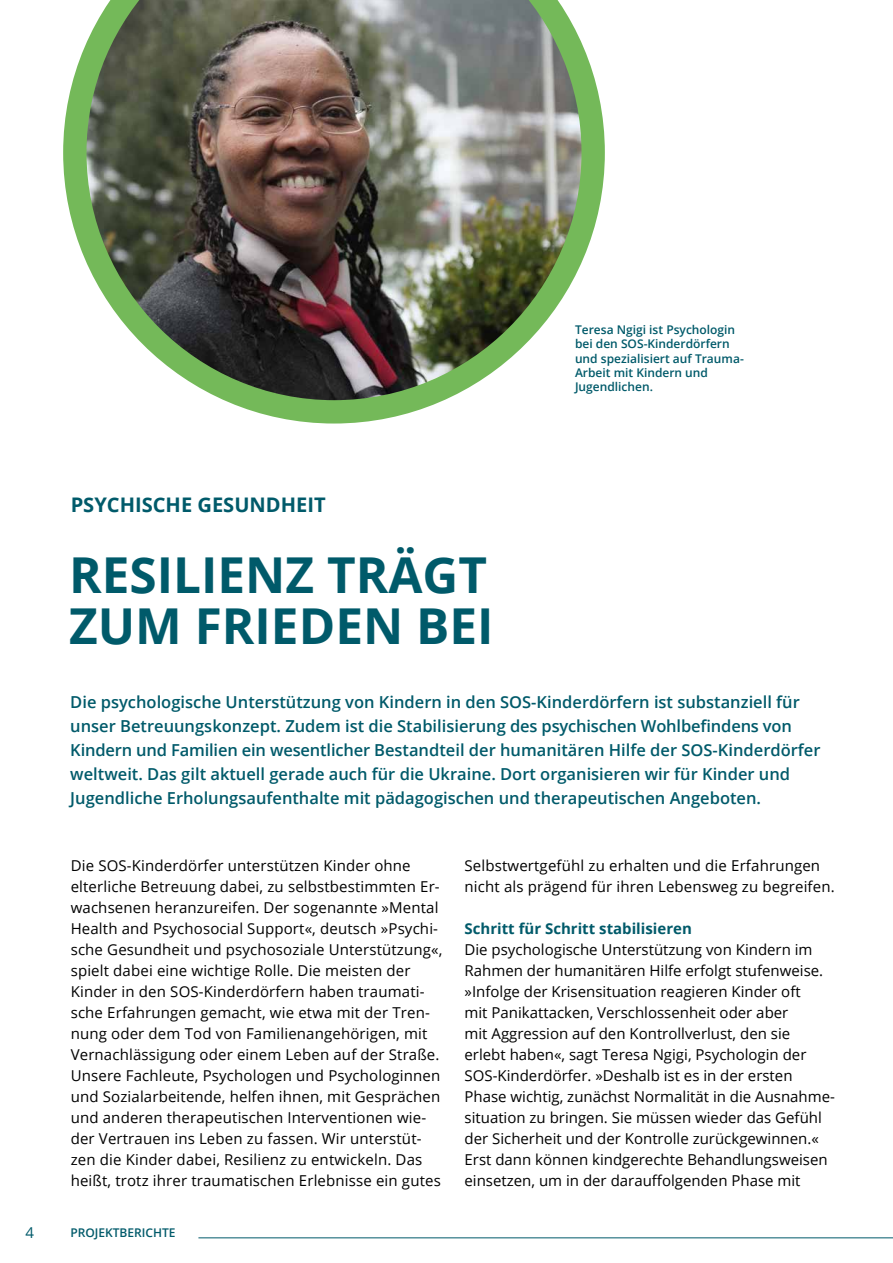
<style>
.page{position:relative;width:893px;height:1263px;background:#fff}
.page>*{position:absolute;margin:0;border:0;box-sizing:border-box;transform-origin:0 0}
.t1{font:700 49.5px/51px "Open Sans";color:#005a6a}
.t2{font:700 20.1px "Open Sans";color:#005a6a}
.t3{font:600 16.5px/24px "Open Sans";color:#005a6a}
.t4{font:15px/21px "Open Sans";letter-spacing:.01em;color:#000}
.t5{font:700 15px "Open Sans";color:#005a6a}
.t6{font:15px "Open Sans";color:#005a6a}
.t7{font:600 12px/14.2px "Open Sans";color:#005a6a}
</style>
<div class="page">
<hr style="left:198px;top:1237px;width:695px;height:1px;background:#005a6a">
<img style="left:63px;top:0;width:542px;height:423px">
<h2 class="t2" style="left:71px;top:490px;width:257px">PSYCHISCHE GESUNDHEIT</h2>
<h1 class="t1" style="left:69px;top:549px;width:426px">RESILIENZ TRÄGT<br>ZUM FRIEDEN BEI</h1>
<p class="t7" style="left:575px;top:322px;width:170px">Teresa Ngigi ist Psychologin bei den SOS-Kinderdörfern und spezialisiert auf Trauma-<br>Arbeit mit Kindern und<br>Jugendlichen.</p>
<p class="t3" style="left:70px;top:690px;width:752px">Die psychologische Unterstützung von Kindern in den SOS-Kinderdörfern ist substanziell für unser Betreuungskonzept. Zudem ist die Stabilisierung des psychischen Wohlbefindens von Kindern und Familien ein wesentlicher Bestandteil der humanitären Hilfe der SOS-Kinderdörfer weltweit. Das gilt aktuell gerade auch für die Ukraine. Dort organisieren wir für Kinder und Jugendliche Erholungsaufenthalte mit pädagogischen und therapeutischen Angeboten.</p>
<p class="t4" style="left:71px;top:854px;width:373px">Die SOS-Kinderdörfer unterstützen Kinder ohne elterliche Betreuung dabei, zu selbstbestimmten Er&shy;wachsenen heranzureifen. Der sogenannte »Mental Health and Psychosocial Support«, deutsch »Psychi&shy;sche Gesundheit und psychosoziale Unterstützung«, spielt dabei eine wichtige Rolle. Die meisten der Kinder in den SOS-Kinderdörfern haben traumati&shy;sche Erfahrungen gemacht, wie etwa mit der Tren&shy;nung oder dem Tod von Familienangehörigen, mit Vernachlässigung oder einem Leben auf der Straße.<br>Unsere Fachleute, Psychologen und Psychologinnen und Sozialarbeitende, helfen ihnen, mit Gesprächen und anderen therapeutischen Interventionen wie&shy;der Vertrauen ins Leben zu fassen. Wir unterstüt&shy;zen die Kinder dabei, Resilienz zu entwickeln. Das heißt, trotz ihrer traumatischen Erlebnisse ein gutes</p>
<p class="t4" style="left:465px;top:854px;width:372px">Selbstwertgefühl zu erhalten und die Erfahrungen nicht als prägend für ihren Lebensweg zu begreifen.</p>
<p class="t5" style="left:465px;top:918px;width:229px">Schritt für Schritt stabilisieren</p>
<p class="t4" style="left:465px;top:938px;width:372px">Die psychologische Unterstützung von Kindern im Rahmen der humanitären Hilfe erfolgt stufenweise. »Infolge der Krisensituation reagieren Kinder oft<br>mit Panikattacken, Verschlossenheit oder aber<br>mit Aggression auf den Kontrollverlust, den sie erlebt haben«, sagt Teresa Ngigi, Psychologin der SOS-Kinderdörfer. »Deshalb ist es in der ersten Phase wichtig, zunächst Normalität in die Ausnahme&shy;situation zu bringen. Sie müssen wieder das Gefühl der Sicherheit und der Kontrolle zurückgewinnen.« Erst dann können kindgerechte Behandlungsweisen einsetzen, um in der darauffolgenden Phase mit</p>
<p class="t6" style="left:26px;top:1222px;width:10px">4</p>
<p class="t7" style="left:70px;top:1226px;width:107px">PROJEKTBERICHTE</p>
</div>
